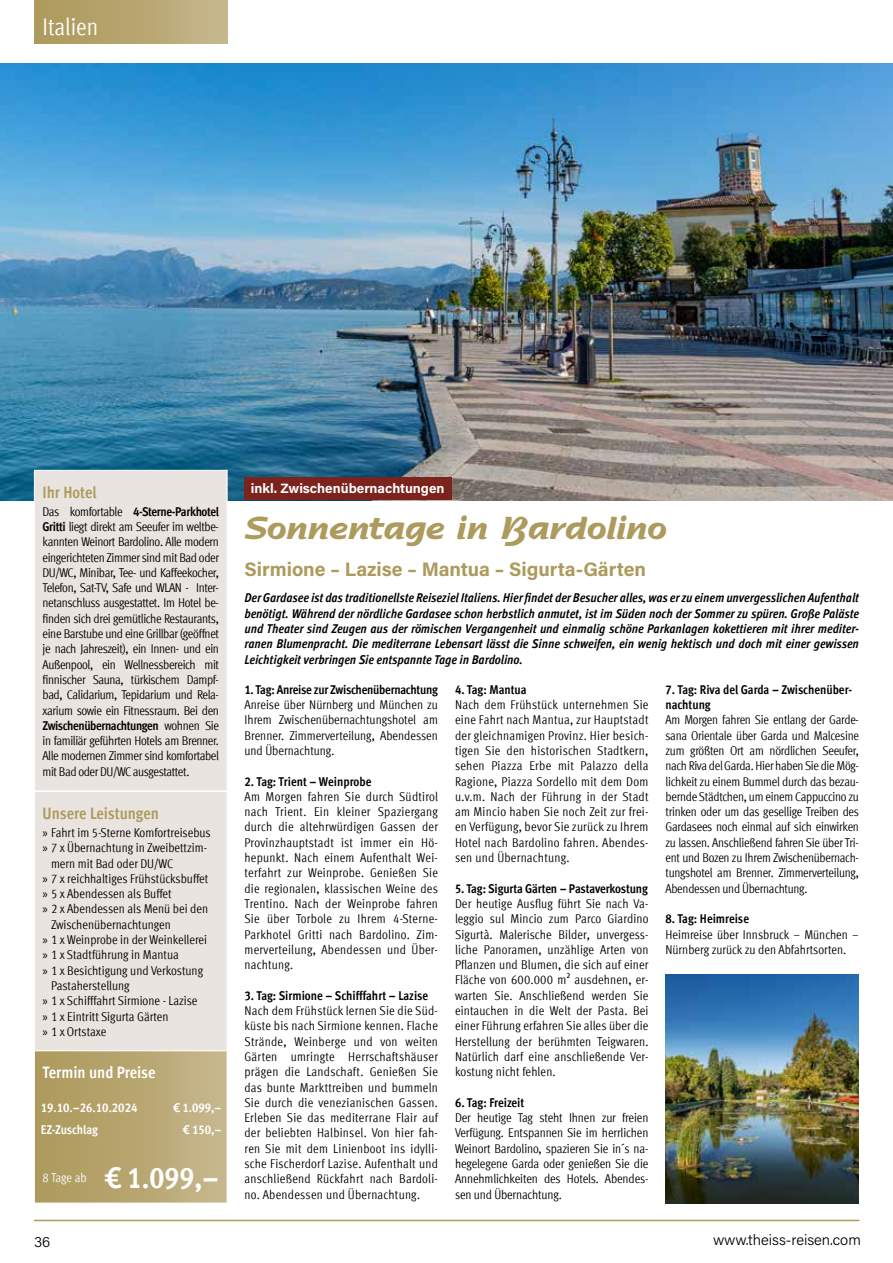
<style>
.page{position:relative;width:893px;height:1263px;background:#fff}
.page>*{position:absolute;margin:0;border:0;box-sizing:border-box;transform-origin:0 0}
.t1{font:700 33px "Agfa Nadianne";color:#ad9a5d}
.t2{font:700 condensed 30px "Meta Offc";color:#fff}
.t3{font:condensed 24px "Meta Offc";color:#fff}
.t4{font:700 19.5px "Acumin Pro";color:#ad9a5d}
.t5{font:700 condensed 16.5px "Meta Offc";color:#ad9a5d}
.t6{font:700 condensed 16.5px "Meta Offc";letter-spacing:-.005em;color:#fff}
.t7{font:300 15px "Acumin Pro";color:#000}
.t8{font:700 13.5px "Acumin Pro";color:#fff}
.t9{font:condensed 12.75px/15.3px "Meta Offc";color:#000;text-align:justify}
.t10{font:italic 700 condensed 12.75px/15.3px "Meta Offc";color:#000;text-align:justify}
.t11{font:700 condensed 12.75px/15.3px "Meta Offc";letter-spacing:-.01em;color:#000}
.t12{font:700 condensed 12.75px "Meta Offc";color:#fff}
.t13{font:condensed 12.75px "Meta Offc";letter-spacing:-.005em;color:#fff}
.s1{font-weight:700}
.s2{font-family:"Myriad Pro";font-stretch:normal}
</style>
<div class="page">
<img style="left:0;top:64px;width:893px;height:436px">
<img style="left:665px;top:975px;width:194px;height:228px">
<div style="left:34px;top:470px;width:194px;height:321px;background:#eae4e0"></div>
<div style="left:35px;top:792px;width:192px;height:258px;background:#eae4e0"></div>
<svg style="left:34px;top:1050px;width:193px;height:153px;background:#b9a874"></svg>
<div style="left:34px;top:0;width:193px;height:44px;background:linear-gradient(to right,#ac9859,#c5b68b)"></div>
<hr style="left:34px;top:1220px;width:825px;height:1px;background:#ad9a5d">
<div style="left:244px;top:477px;width:207px;height:22px;background:#7b231c"></div>
<h3 class="t3" style="left:43px;top:13px;width:57px">Italien</h3>
<p class="t5" style="left:43px;top:482px;width:56px">Ihr Hotel</p>
<p class="t9" style="left:43px;top:504px;width:178px">Das komfortable <span class="s1">4-Sterne-Parkhotel Gritti</span> liegt direkt am Seeufer im weltbe&shy;kannten Weinort Bardolino. Alle modern eingerichteten Zimmer sind mit Bad oder DU/WC, Minibar, Tee- und Kaffeekocher, Telefon, Sat-TV, Safe und WLAN - Inter&shy;netanschluss ausgestattet. Im Hotel be&shy;finden sich drei gemütliche Restaurants, eine Barstube und eine Grillbar (geöffnet je nach Jahreszeit), ein Innen- und ein Außenpool, ein Wellnessbereich mit finnischer Sauna, türkischem Dampf&shy;bad, Calidarium, Tepidarium und Rela&shy;xarium sowie ein Fitnessraum. Bei den <span class="s1">Zwischenübernachtungen</span> wohnen Sie in familiär geführten Hotels am Brenner.<br>Alle modernen Zimmer sind komfortabel mit Bad oder DU/WC ausgestattet.</p>
<p class="t5" style="left:43px;top:803px;width:118px">Unsere Leistungen</p>
<p class="t9" style="left:43px;top:825px;width:170px"><span class="s2">»</span> Fahrt im 5-Sterne Komfortreisebus</p>
<p class="t9" style="left:43px;top:840px;width:166px"><span class="s2">»</span> 7 x Übernachtung in Zweibettzim-</p>
<p class="t9" style="left:51px;top:856px;width:124px">mern mit Bad oder DU/WC</p>
<p class="t9" style="left:43px;top:871px;width:167px"><span class="s2">»</span> 7 x reichhaltiges Frühstücksbuffet</p>
<p class="t9" style="left:43px;top:886px;width:131px"><span class="s2">»</span> 5 x Abendessen als Buffet</p>
<p class="t9" style="left:43px;top:902px;width:167px"><span class="s2">»</span> 2 x Abendessen als Menü bei den</p>
<p class="t9" style="left:51px;top:917px;width:121px">Zwischenübernachtungen</p>
<p class="t9" style="left:43px;top:932px;width:166px"><span class="s2">»</span> 1 x Weinprobe in der Weinkellerei</p>
<p class="t9" style="left:43px;top:947px;width:138px"><span class="s2">»</span> 1 x Stadtführung in Mantua</p>
<p class="t9" style="left:43px;top:963px;width:162px"><span class="s2">»</span> 1 x Besichtigung und Verkostung</p>
<p class="t9" style="left:51px;top:978px;width:80px">Pastaherstellung</p>
<p class="t9" style="left:43px;top:993px;width:157px"><span class="s2">»</span> 1 x Schifffahrt Sirmione - Lazise</p>
<p class="t9" style="left:43px;top:1009px;width:128px"><span class="s2">»</span> 1 x Eintritt Sigurta Gärten</p>
<p class="t9" style="left:43px;top:1024px;width:65px"><span class="s2">»</span> 1 x Ortstaxe</p>
<p class="t6" style="left:43px;top:1063px;width:115px">Termin und Preise</p>
<p class="t12" style="left:41px;top:1100px;width:98px">19.10.–26.10.2024</p>
<p class="t12" style="left:173px;top:1100px;width:50px">€ 1.099,–</p>
<p class="t12" style="left:41px;top:1122px;width:59px">EZ-Zuschlag</p>
<p class="t12" style="left:183px;top:1122px;width:40px">€ 150,–</p>
<p class="t13" style="left:43px;top:1170px;width:46px">8 Tage ab</p>
<h2 class="t2" style="left:106px;top:1160px;width:115px">€ 1.099,–</h2>
<p class="t8" style="left:251px;top:479px;width:195px">inkl. Zwischenübernachtungen</p>
<h1 class="t1" style="left:244px;top:507px;width:424px">Sonnentage in Bardolino</h1>
<h3 class="t4" style="left:244px;top:555px;width:403px">Sirmione – Lazise – Mantua – Sigurta-Gärten</h3>
<p class="t10" style="left:244px;top:591px;width:616px">Der Gardasee ist das traditionellste Reiseziel Italiens. Hier findet der Besucher alles, was er zu einem unvergesslichen Aufenthalt benötigt. Während der nördliche Gardasee schon herbstlich anmutet, ist im Süden noch der Sommer zu spüren. Große Paläste und Theater sind Zeugen aus der römischen Vergangenheit und einmalig schöne Parkanlagen kokettieren mit ihrer mediter&shy;ranen Blumenpracht. Die mediterrane Lebensart lässt die Sinne schweifen, ein wenig hektisch und doch mit einer gewissen Leichtigkeit verbringen Sie entspannte Tage in Bardolino.</p>
<p class="t11" style="left:455px;top:682px;width:73px">4. Tag: Mantua</p>
<p class="t9" style="left:455px;top:697px;width:195px">Nach dem Frühstück unternehmen Sie eine Fahrt nach Mantua, zur Hauptstadt der gleichnamigen Provinz. Hier besich&shy;tigen Sie den historischen Stadtkern, sehen Piazza Erbe mit Palazzo della Ragione, Piazza Sordello mit dem Dom u.v.m. Nach der Führung in der Stadt am Mincio haben Sie noch Zeit zur frei&shy;en Verfügung, bevor Sie zurück zu Ihrem Hotel nach Bardolino fahren. Abendes&shy;sen und Übernachtung.</p>
<p class="t11" style="left:455px;top:881px;width:194px">5. Tag: Sigurta Gärten – Pastaverkostung</p>
<p class="t9" style="left:455px;top:896px;width:195px">Der heutige Ausflug führt Sie nach Va&shy;leggio sul Mincio zum Parco Giardino Sigurtà. Malerische Bilder, unvergess&shy;liche Panoramen, unzählige Arten von Pflanzen und Blumen, die sich auf einer Fläche von 600.000 m² ausdehnen, er&shy;warten Sie. Anschließend werden Sie eintauchen in die Welt der Pasta. Bei einer Führung erfahren Sie alles über die Herstellung der berühmten Teigwaren.<br>Natürlich darf eine anschließende Ver&shy;kostung nicht fehlen.</p>
<p class="t11" style="left:455px;top:1095px;width:71px">6. Tag: Freizeit</p>
<p class="t9" style="left:455px;top:1110px;width:195px">Der heutige Tag steht Ihnen zur freien Verfügung. Entspannen Sie im herrlichen Weinort Bardolino, spazieren Sie in´s na&shy;hegelegene Garda oder genießen Sie die Annehmlichkeiten des Hotels. Abendes&shy;sen und Übernachtung.</p>
<p class="t11" style="left:665px;top:682px;width:188px">7. Tag: Riva del Garda – Zwischenüber&shy;nachtung</p>
<p class="t9" style="left:665px;top:712px;width:195px">Am Morgen fahren Sie entlang der Garde&shy;sana Orientale über Garda und Malcesine zum größten Ort am nördlichen Seeufer, nach Riva del Garda. Hier haben Sie die Mög&shy;lichkeit zu einem Bummel durch das bezau&shy;bernde Städtchen, um einem Cappuccino zu trinken oder um das gesellige Treiben des Gardasees noch einmal auf sich einwirken zu lassen. Anschließend fahren Sie über Tri&shy;ent und Bozen zu Ihrem Zwischenübernach&shy;tungshotel am Brenner. Zimmerverteilung, Abendessen und Übernachtung.</p>
<p class="t11" style="left:665px;top:911px;width:85px">8. Tag: Heimreise</p>
<p class="t9" style="left:665px;top:927px;width:195px">Heimreise über Innsbruck – München –<br>Nürnberg zurück zu den Abfahrtsorten.</p>
<p class="t11" style="left:244px;top:682px;width:195px">1. Tag: Anreise zur Zwischenübernachtung</p>
<p class="t9" style="left:244px;top:697px;width:195px">Anreise über Nürnberg und München zu Ihrem Zwischenübernachtungshotel am Brenner. Zimmerverteilung, Abendessen und Übernachtung.</p>
<p class="t11" style="left:244px;top:774px;width:128px">2. Tag: Trient – Weinprobe</p>
<p class="t9" style="left:244px;top:789px;width:195px">Am Morgen fahren Sie durch Südtirol nach Trient. Ein kleiner Spaziergang durch die altehrwürdigen Gassen der Provinzhauptstadt ist immer ein Hö&shy;hepunkt. Nach einem Aufenthalt Wei&shy;terfahrt zur Weinprobe. Genießen Sie die regionalen, klassischen Weine des Trentino. Nach der Weinprobe fahren Sie über Torbole zu Ihrem 4-Sterne-Parkhotel Gritti nach Bardolino. Zim&shy;merverteilung, Abendessen und Über&shy;nachtung.</p>
<p class="t11" style="left:244px;top:988px;width:185px">3. Tag: Sirmione – Schifffahrt – Lazise</p>
<p class="t9" style="left:244px;top:1003px;width:195px">Nach dem Frühstück lernen Sie die Süd&shy;küste bis nach Sirmione kennen. Flache Strände, Weinberge und von weiten Gärten umringte Herrschaftshäuser prägen die Landschaft. Genießen Sie das bunte Markttreiben und bummeln Sie durch die venezianischen Gassen.<br>Erleben Sie das mediterrane Flair auf der beliebten Halbinsel. Von hier fah&shy;ren Sie mit dem Linienboot ins idylli&shy;sche Fischerdorf Lazise. Aufenthalt und anschließend Rückfahrt nach Bardoli&shy;no. Abendessen und Übernachtung.</p>
<p class="t7" style="left:34px;top:1231px;width:18px">36</p>
<p class="t7" style="left:713px;top:1230px;width:149px">www.theiss-reisen.com</p>
</div>
